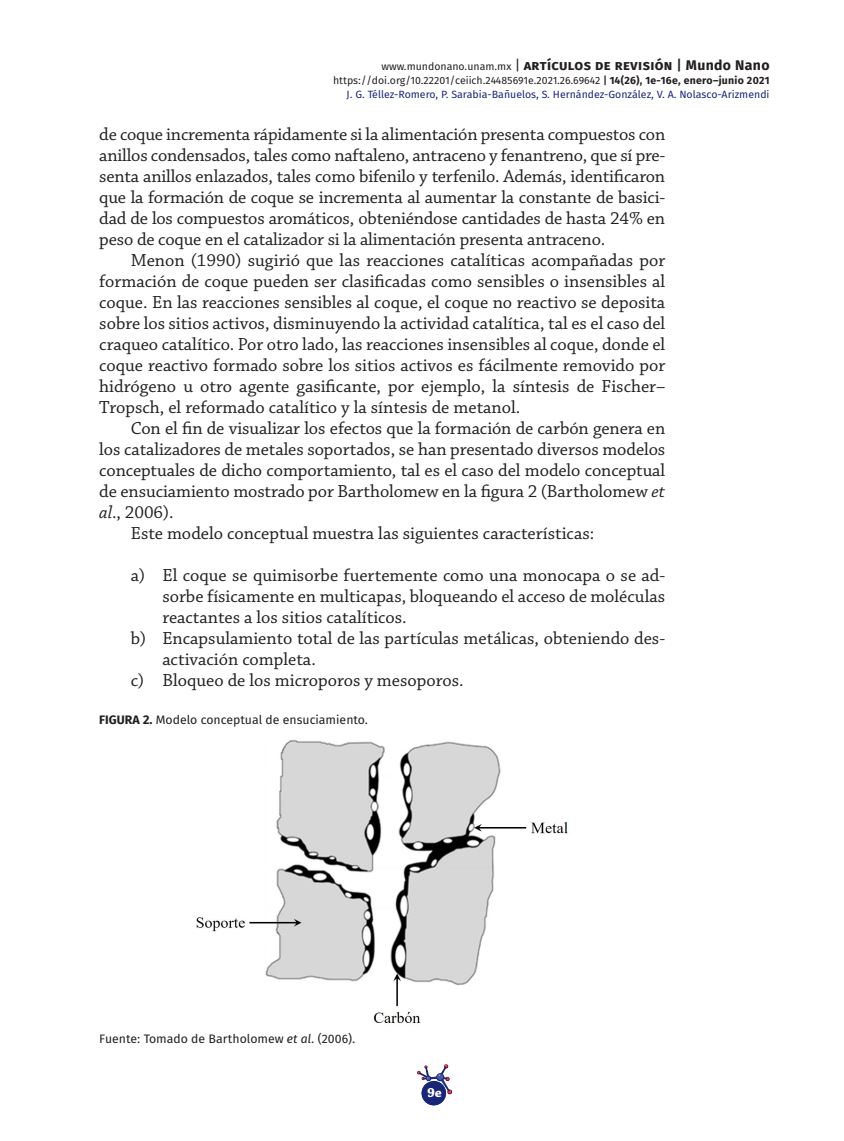
<style>
.page{position:relative;width:844px;height:1141px;background:#fff}
.page>*{position:absolute;margin:0;border:0;box-sizing:border-box;transform-origin:0 0}
.Body_Text{font:18.38px/21px "Chaparral Pro";color:#231f20;text-align:justify}
.BT_ss{font:18.38px/21px "Chaparral Pro";letter-spacing:-.01em;color:#231f20;text-align:justify}
.BT_num{font:18.38px/21px "Chaparral Pro";color:#231f20;text-align:justify}
.t1{font:700 14px "Fira Sans OT";letter-spacing:.025em;color:#231f20}
.t2{font:700 14px "Chaparral Pro";color:#fff}
.Pie_Figura{font:12.25px "Fira Sans OT";color:#231f20}
.Tabla{font:12.25px "Fira Sans OT";color:#231f20}
.t3{font:10.5px/14px "Fira Sans OT";color:#192575;text-align:right}
.s1{font-weight:400;font-size:10.5px}
.s2{font-weight:400}
.s3{font-family:"Fira Sans OT Medium";font-weight:400}
.s4{color:#231f20}
.s5{font-family:"Fira Sans OT Medium";color:#231f20}
.s6{font-weight:700;color:#231f20}
.s7{font-style:italic}
.s8{font-weight:700}
</style>
<div class="page">
<svg style="left:417px;top:1065px;width:34px;height:40px"></svg>
<div style="left:421px;top:1081px;width:25px;height:24px;background:#192575;border-radius:50%"></div>
<img style="left:196px;top:740px;width:372px;height:285px">
<p class="t1" style="left:381px;top:55px;width:389px"><span class="s1">www.mundonano.unam.mx</span> <span class="s2">|</span> artículos de revisión <span class="s3">|</span> Mundo Nano</p>
<p class="t3" style="left:333px;top:74px;width:438px"><span class="s4">https://doi.org/10.22201/ceiich.24485691e.2021.26.69642</span> <span class="s5">|</span> <span class="s6">14(26), 1e-16e, enero–junio 2021<br></span>J. G. Téllez-Romero, P. Sarabia-Bañuelos, S. Hernández-González, V. A. Nolasco-Arizmendi</p>
<p class="BT_ss" style="left:99px;top:124px;width:567px">de coque incrementa rápidamente si la alimentación presenta compuestos con anillos condensados, tales como naftaleno, antraceno y fenantreno, que sí pre&shy;senta anillos enlazados, tales como bifenilo y terfenilo. Además, identificaron que la formación de coque se incrementa al aumentar la constante de basici&shy;dad de los compuestos aromáticos, obteniéndose cantidades de hasta 24% en peso de coque en el catalizador si la alimentación presenta antraceno.</p>
<p class="Body_Text" style="left:99px;top:250px;width:567px;text-indent:32px">Menon (1990) sugirió que las reacciones catalíticas acompañadas por formación de coque pueden ser clasificadas como sensibles o insensibles al coque. En las reacciones sensibles al coque, el coque no reactivo se deposita sobre los sitios activos, disminuyendo la actividad catalítica, tal es el caso del craqueo catalítico. Por otro lado, las reacciones insensibles al coque, donde el coque reactivo formado sobre los sitios activos es fácilmente removido por hidrógeno u otro agente gasificante, por ejemplo, la síntesis de Fischer– Tropsch, el reformado catalítico y la síntesis de metanol.</p>
<p class="Body_Text" style="left:99px;top:418px;width:567px;text-indent:32px">Con el fin de visualizar los efectos que la formación de carbón genera en los catalizadores de metales soportados, se han presentado diversos modelos conceptuales de dicho comportamiento, tal es el caso del modelo conceptual de ensuciamiento mostrado por Bartholomew en la figura 2 (Bartholomew <span class="s7">et al</span>., 2006).</p>
<p class="Body_Text" style="left:131px;top:523px;width:465px">Este modelo conceptual muestra las siguientes características:</p>
<p class="BT_num" style="left:162px;top:565px;width:504px;text-indent:-32px">a) El coque se quimisorbe fuertemente como una monocapa o se ad&shy;sorbe físicamente en multicapas, bloqueando el acceso de moléculas reactantes a los sitios catalíticos.</p>
<p class="BT_num" style="left:162px;top:628px;width:504px;text-indent:-32px">b) Encapsulamiento total de las partículas metálicas, obteniendo des&shy;activación completa.</p>
<p class="BT_num" style="left:131px;top:670px;width:334px">c) Bloqueo de los microporos y mesoporos.</p>
<p class="Pie_Figura" style="left:99px;top:711px;width:270px"><span class="s8">FIGURA 2.</span> Modelo conceptual de ensuciamiento.</p>
<p class="Tabla" style="left:99px;top:1030px;width:257px">Fuente: Tomado de Bartholomew <span class="s7">et al</span>. (2006).</p>
<p class="t2" style="left:427px;top:1085px;width:16px">9e</p>
</div>
